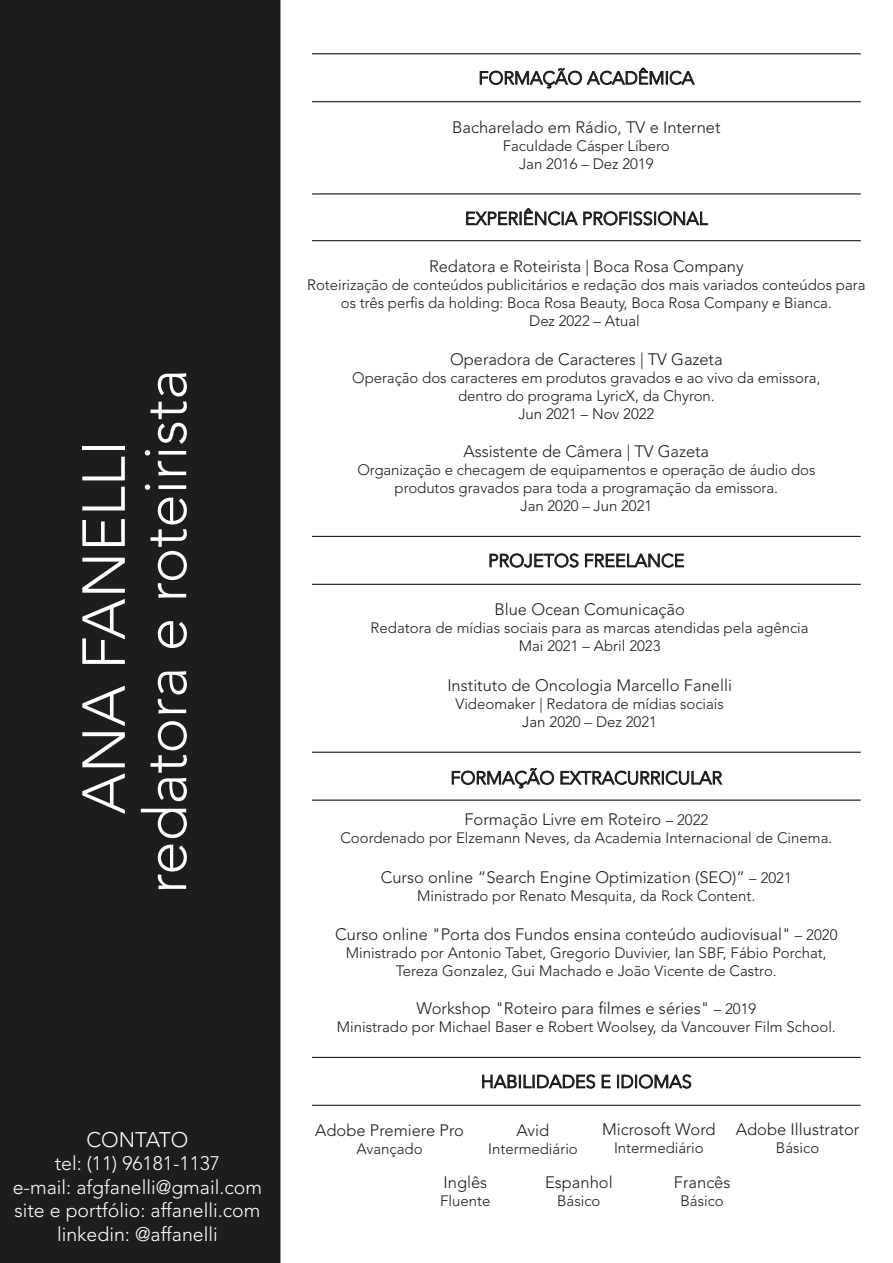
<style>
.page{position:relative;width:893px;height:1263px;background:#fff}
.page>*{position:absolute;margin:0;border:0;box-sizing:border-box;transform-origin:0 0}
.t1{font:300 60px/61.3px "Avenir LT Std";color:#fff;text-align:center}
.t2{font:300 21px "Avenir LT Std";color:#fff}
.t3{font:300 19.5px/23.4px "Avenir LT Std";color:#fff;text-align:center}
.t4{font:300 18px "Avenir LT Std";color:#1d1d1b}
.t5{font:300 16.5px "Avenir LT Std";color:#1d1d1b}
.t6{font:300 15px/18px "Avenir LT Std";color:#1d1d1b;text-align:center}
.s1{font-size:15px}
</style>
<div class="page">
<svg style="left:479px;top:67px;width:216px;height:22px"></svg>
<hr style="left:312px;top:53px;width:549px;height:1px;background:#1d1d1b">
<hr style="left:312px;top:101px;width:549px;height:1px;background:#1d1d1b">
<hr style="left:312px;top:752px;width:549px;height:1px;background:#1d1d1b">
<hr style="left:312px;top:799px;width:549px;height:2px;background:#1d1d1b">
<svg style="left:451px;top:768px;width:103px;height:21px"></svg>
<svg style="left:560px;top:770px;width:163px;height:15px"></svg>
<hr style="left:312px;top:193px;width:549px;height:2px;background:#1d1d1b">
<hr style="left:312px;top:240px;width:549px;height:1px;background:#1d1d1b">
<svg style="left:466px;top:208px;width:242px;height:18px"></svg>
<svg style="left:489px;top:553px;width:90px;height:15px"></svg>
<svg style="left:585px;top:553px;width:99px;height:15px"></svg>
<hr style="left:312px;top:536px;width:549px;height:1px;background:#1d1d1b">
<hr style="left:312px;top:584px;width:549px;height:1px;background:#1d1d1b">
<hr style="left:312px;top:1057px;width:549px;height:1px;background:#1d1d1b">
<svg style="left:482px;top:1074px;width:129px;height:15px"></svg>
<svg style="left:617px;top:1074px;width:75px;height:15px"></svg>
<hr style="left:312px;top:1105px;width:549px;height:1px;background:#1d1d1b">
<div style="left:0;top:0;width:280px;height:1263px;background:#1d1d1b"></div>
<h1 class="t1" style="left:74px;top:894px;width:526px;rotate:-90deg">ANA FANELLI redatora e roteirista</h1>
<h2 class="t2" style="left:86px;top:1127px;width:103px">CONTATO</h2>
<h3 class="t3" style="left:13px;top:1152px;width:251px">tel: (11) 96181-1137<br>e-mail: afgfanelli@gmail.com site e portfólio: affanelli.com linkedin: @affanelli</h3>
<p class="t4" style="left:478px;top:67px;width:217px">FORMAÇÃO ACADÊMICA</p>
<p class="t5" style="left:452px;top:117px;width:270px">Bacharelado em Rádio, TV e Internet</p>
<p class="t6" style="left:503px;top:137px;width:169px">Faculdade Cásper Líbero<br>Jan 2016 – Dez 2019</p>
<p class="t4" style="left:465px;top:208px;width:244px">EXPERIÊNCIA PROFISSIONAL</p>
<p class="t5" style="left:429px;top:256px;width:316px">Redatora e Roteirista | Boca Rosa Company</p>
<p class="t6" style="left:307px;top:276px;width:560px">Roteirização de conteúdos publicitários e redação dos mais variados conteúdos para os três perfis da holding: Boca Rosa Beauty, Boca Rosa Company e Bianca.<br>Dez 2022 – Atual</p>
<p class="t5" style="left:450px;top:350px;width:274px">Operadora de Caracteres | TV Gazeta</p>
<p class="t6" style="left:352px;top:369px;width:470px">Operação dos caracteres em produtos gravados e ao vivo da emissora, dentro do programa LyricX, da Chyron.<br>Jun 2021 – Nov 2022</p>
<p class="t5" style="left:464px;top:442px;width:247px">Assistente de Câmera | TV Gazeta</p>
<p class="t6" style="left:357px;top:461px;width:460px">Organização e checagem de equipamentos e operação de áudio dos produtos gravados para toda a programação da emissora.<br>Jan 2020 – Jun 2021</p>
<p class="t4" style="left:488px;top:550px;width:198px">PROJETOS FREELANCE</p>
<p class="t5" style="left:494px;top:600px;width:192px">Blue Ocean Comunicação</p>
<p class="t6" style="left:371px;top:619px;width:439px">Redatora de mídias sociais para as marcas atendidas pela agência<br>Mai 2021 – Abril 2023</p>
<p class="t5" style="left:447px;top:676px;width:286px">Instituto de Oncologia Marcello Fanelli</p>
<p class="t6" style="left:455px;top:695px;width:270px">Videomaker | Redatora de mídias sociais<br>Jan 2020 – Dez 2021</p>
<p class="t4" style="left:450px;top:767px;width:273px">FORMAÇÃO EXTRACURRICULAR</p>
<p class="t5" style="left:464px;top:810px;width:245px">Formação Livre em Roteiro <span class="s1">– 2022</span></p>
<p class="t6" style="left:340px;top:829px;width:493px">Coordenado por Elzemann Neves, da Academia Internacional de Cinema.</p>
<p class="t5" style="left:381px;top:867px;width:413px">Curso online “Search Engine Optimization (SEO)” <span class="s1">– 2021</span></p>
<p class="t6" style="left:417px;top:887px;width:340px">Ministrado por Renato Mesquita, da Rock Content.</p>
<p class="t5" style="left:335px;top:925px;width:504px">Curso online "Porta dos Fundos ensina conteúdo audiovisual" <span class="s1">– 2020</span></p>
<p class="t6" style="left:346px;top:944px;width:482px">Ministrado por Antonio Tabet, Gregorio Duvivier, Ian SBF, Fábio Porchat,<br>Tereza Gonzalez, Gui Machado e João Vicente de Castro.</p>
<p class="t5" style="left:416px;top:999px;width:341px">Workshop "Roteiro para filmes e séries" <span class="s1">– 2019</span></p>
<p class="t6" style="left:337px;top:1018px;width:500px">Ministrado por Michael Baser e Robert Woolsey, da Vancouver Film School.</p>
<p class="t5" style="left:315px;top:1121px;width:150px">Adobe Premiere Pro</p>
<p class="t6" style="left:357px;top:1140px;width:68px">Avançado</p>
<p class="t4" style="left:481px;top:1071px;width:212px">HABILIDADES E IDIOMAS</p>
<p class="t5" style="left:517px;top:1121px;width:34px">Avid</p>
<p class="t6" style="left:488px;top:1140px;width:91px">Intermediário</p>
<p class="t5" style="left:602px;top:1120px;width:115px">Microsoft Word</p>
<p class="t6" style="left:614px;top:1139px;width:91px">Intermediário</p>
<p class="t5" style="left:736px;top:1119px;width:125px">Adobe Illustrator</p>
<p class="t6" style="left:776px;top:1139px;width:45px">Básico</p>
<p class="t5" style="left:444px;top:1173px;width:45px">Inglês</p>
<p class="t6" style="left:440px;top:1192px;width:52px">Fluente</p>
<p class="t5" style="left:545px;top:1173px;width:69px">Espanhol</p>
<p class="t6" style="left:557px;top:1192px;width:45px">Básico</p>
<p class="t5" style="left:674px;top:1173px;width:58px">Francês</p>
<p class="t6" style="left:680px;top:1192px;width:45px">Básico</p>
</div>
